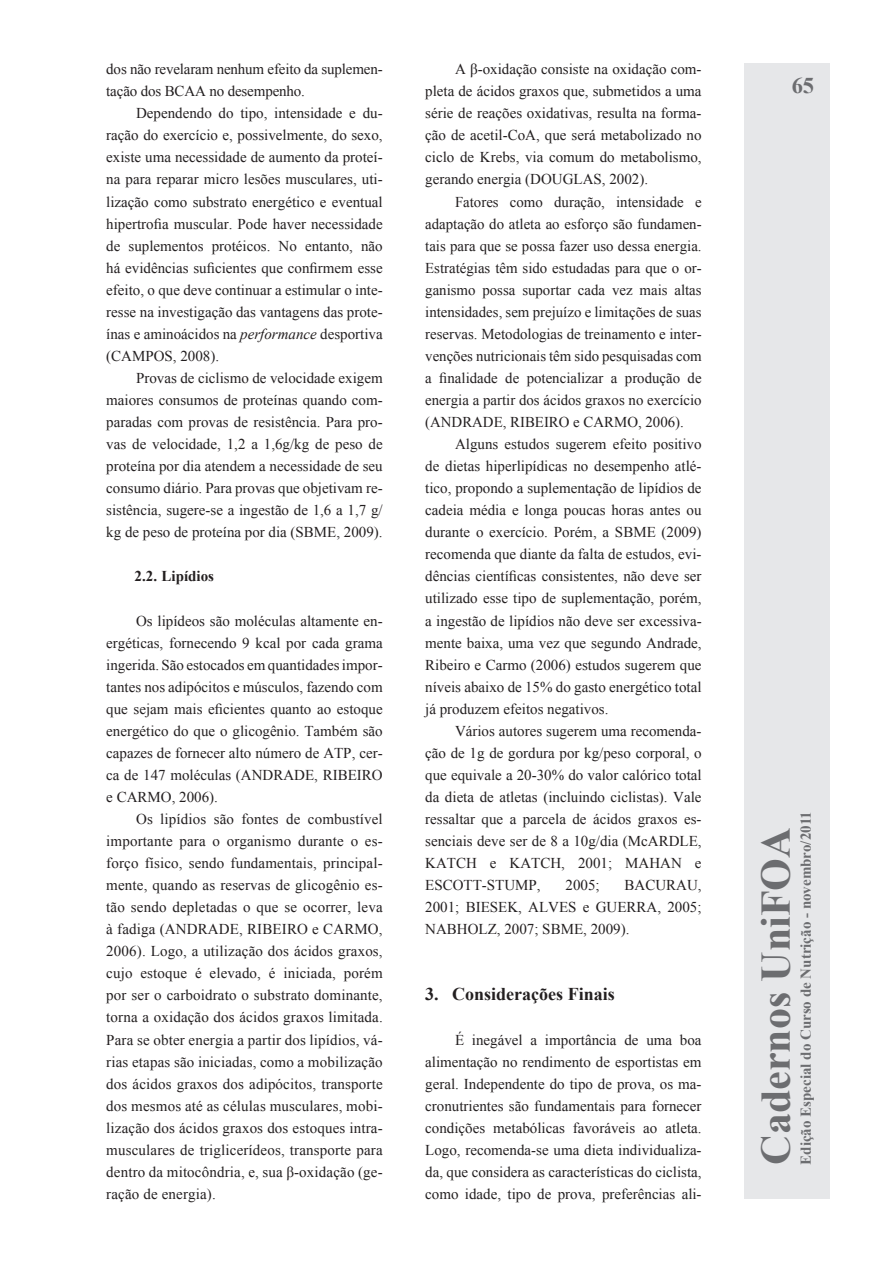
<style>
.page{position:relative;width:893px;height:1263px;background:#fff}
.page>*{position:absolute;margin:0;border:0;box-sizing:border-box;transform-origin:0 0}
.t1{font:700 42px "Times New Roman";color:#6c6d70}
.t2{font:700 22.5px "Times New Roman";color:#6c6d70}
.t3{font:700 18px "Times New Roman";color:#231f20}
.t4{font:15px/22px "Times New Roman";color:#231f20;text-align:justify}
.t5{font:700 15px "Times New Roman";color:#6c6d70}
.t6{font:700 15px "Times New Roman";color:#231f20}
.s1{font-style:italic}
</style>
<div class="page">
<div style="left:744px;top:64px;width:85px;height:1135px;background:#e6e7e9"></div>
<p class="t4" style="left:106px;top:58px;width:278px">dos não revelaram nenhum efeito da suplemen&shy;tação dos BCAA no desempenho.</p>
<p class="t4" style="left:106px;top:102px;width:278px;text-indent:30px">Dependendo do tipo, intensidade e du&shy;ração do exercício e, possivelmente, do sexo, existe uma necessidade de aumento da proteí&shy;na para reparar micro lesões musculares, uti&shy;lização como substrato energético e eventual hipertrofia muscular. Pode haver necessidade de suplementos protéicos. No entanto, não há evidências suficientes que confirmem esse efeito, o que deve continuar a estimular o inte&shy;resse na investigação das vantagens das prote&shy;ínas e aminoácidos na <span class="s1">performance</span> desportiva (CAMPOS, 2008).</p>
<p class="t4" style="left:106px;top:367px;width:278px;text-indent:30px">Provas de ciclismo de velocidade exigem maiores consumos de proteínas quando com&shy;paradas com provas de resistência. Para pro&shy;vas de velocidade, 1,2 a 1,6g/kg de peso de proteína por dia atendem a necessidade de seu consumo diário. Para provas que objetivam re&shy;sistência, sugere-se a ingestão de 1,6 a 1,7 g/ kg de peso de proteína por dia (SBME, 2009).</p>
<p class="t6" style="left:135px;top:566px;width:81px">2.2. Lipídios</p>
<p class="t4" style="left:106px;top:609px;width:278px;text-indent:30px">Os lipídeos são moléculas altamente en&shy;ergéticas, fornecendo 9 kcal por cada grama ingerida. São estocados em quantidades impor&shy;tantes nos adipócitos e músculos, fazendo com que sejam mais eficientes quanto ao estoque energético do que o glicogênio. Também são capazes de fornecer alto número de ATP, cer&shy;ca de 147 moléculas (ANDRADE, RIBEIRO e CARMO, 2006).</p>
<p class="t4" style="left:106px;top:808px;width:278px;text-indent:30px">Os lipídios são fontes de combustível importante para o organismo durante o es&shy;forço físico, sendo fundamentais, principal&shy;mente, quando as reservas de glicogênio es&shy;tão sendo depletadas o que se ocorrer, leva à fadiga (ANDRADE, RIBEIRO e CARMO, 2006). Logo, a utilização dos ácidos graxos, cujo estoque é elevado, é iniciada, porém por ser o carboidrato o substrato dominante, torna a oxidação dos ácidos graxos limitada.<br>Para se obter energia a partir dos lipídios, vá&shy;rias etapas são iniciadas, como a mobilização dos ácidos graxos dos adipócitos, transporte dos mesmos até as células musculares, mobi&shy;lização dos ácidos graxos dos estoques intra&shy;musculares de triglicerídeos, transporte para dentro da mitocôndria, e, sua β-oxidação (ge&shy;ração de energia).</p>
<p class="t4" style="left:425px;top:58px;width:278px;text-indent:30px">A β-oxidação consiste na oxidação com&shy;pleta de ácidos graxos que, submetidos a uma série de reações oxidativas, resulta na forma&shy;ção de acetil-CoA, que será metabolizado no ciclo de Krebs, via comum do metabolismo, gerando energia (DOUGLAS, 2002).</p>
<p class="t4" style="left:425px;top:190px;width:278px;text-indent:30px">Fatores como duração, intensidade e adaptação do atleta ao esforço são fundamen&shy;tais para que se possa fazer uso dessa energia.<br>Estratégias têm sido estudadas para que o or&shy;ganismo possa suportar cada vez mais altas intensidades, sem prejuízo e limitações de suas reservas. Metodologias de treinamento e inter&shy;venções nutricionais têm sido pesquisadas com a finalidade de potencializar a produção de energia a partir dos ácidos graxos no exercício (ANDRADE, RIBEIRO e CARMO, 2006).</p>
<p class="t4" style="left:425px;top:433px;width:278px;text-indent:30px">Alguns estudos sugerem efeito positivo de dietas hiperlipídicas no desempenho atlé&shy;tico, propondo a suplementação de lipídios de cadeia média e longa poucas horas antes ou durante o exercício. Porém, a SBME (2009) recomenda que diante da falta de estudos, evi&shy;dências científicas consistentes, não deve ser utilizado esse tipo de suplementação, porém, a ingestão de lipídios não deve ser excessiva&shy;mente baixa, uma vez que segundo Andrade, Ribeiro e Carmo (2006) estudos sugerem que níveis abaixo de 15% do gasto energético total já produzem efeitos negativos.</p>
<p class="t4" style="left:425px;top:719px;width:278px;text-indent:30px">Vários autores sugerem uma recomenda&shy;ção de 1g de gordura por kg/peso corporal, o que equivale a 20-30% do valor calórico total da dieta de atletas (incluindo ciclistas). Vale ressaltar que a parcela de ácidos graxos es&shy;senciais deve ser de 8 a 10g/dia (McARDLE, KATCH e KATCH, 2001; MAHAN e ESCOTT-STUMP,</p>
<p class="t4" style="left:425px;top:874px;width:278px;text-indent:199px">BACURAU, 2001; BIESEK, ALVES e GUERRA, 2005; NABHOLZ, 2007; SBME, 2009).</p>
<p class="t4" style="left:565px;top:874px;width:36px">2005;</p>
<p class="t3" style="left:425px;top:982px;width:191px">3. Considerações Finais</p>
<p class="t4" style="left:425px;top:1028px;width:278px;text-indent:30px">É inegável a importância de uma boa alimentação no rendimento de esportistas em geral. Independente do tipo de prova, os ma&shy;cronutrientes são fundamentais para fornecer condições metabólicas favoráveis ao atleta.<br>Logo, recomenda-se uma dieta individualiza&shy;da, que considera as características do ciclista, como idade, tipo de prova, preferências ali-</p>
<h2 class="t2" style="left:792px;top:70px;width:24px">65</h2>
<h1 class="t1" style="left:747px;top:1165px;width:339px;rotate:-90deg">Cadernos UniFOA</h1>
<p class="t5" style="left:795px;top:1165px;width:355px;rotate:-90deg">Edição Especial do Curso de Nutrição - novembro/2011</p>
</div>
